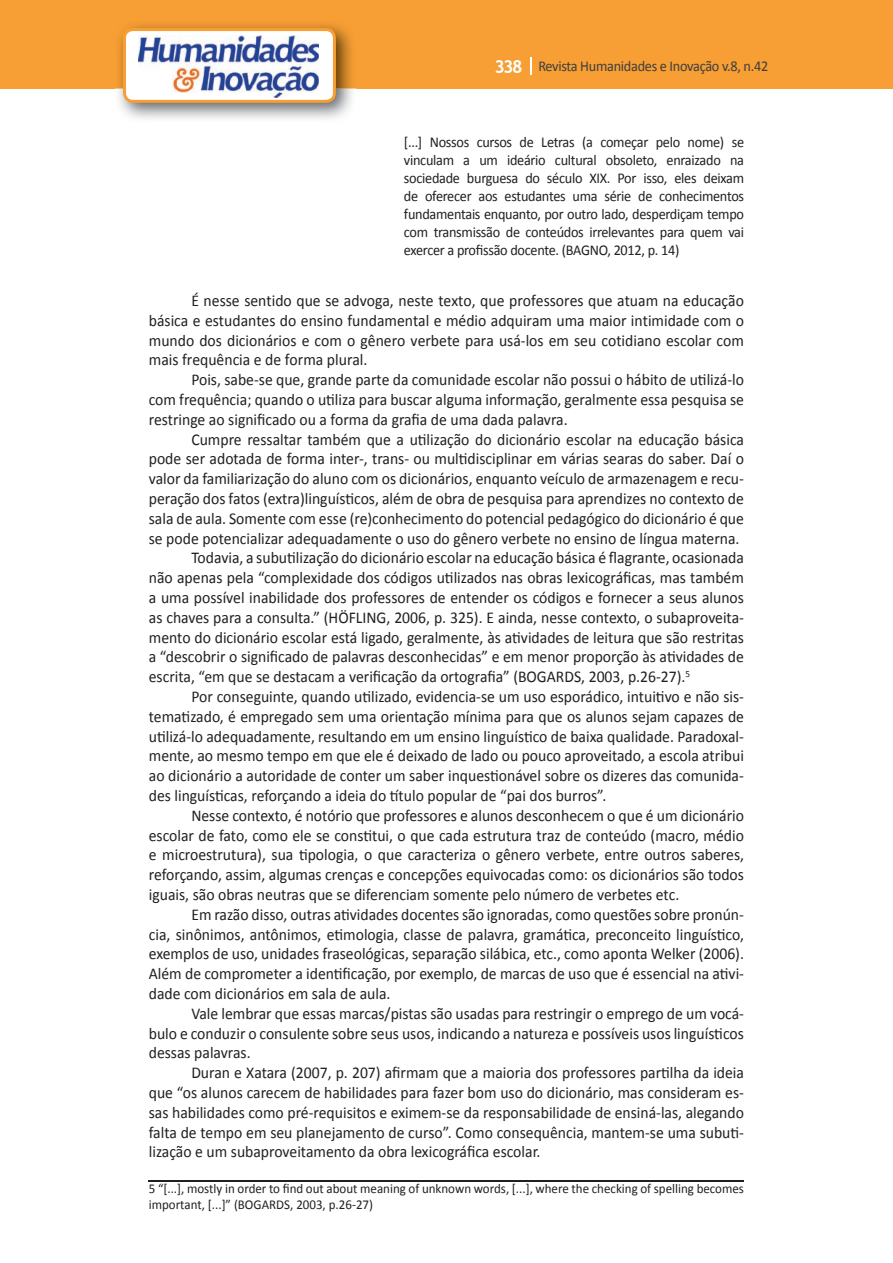
<style>
.page{position:relative;width:893px;height:1263px;background:#fff}
.page>*{position:absolute;margin:0;border:0;box-sizing:border-box;transform-origin:0 0}
.t1{font:16.5px/19.8px "Calibri";color:#231f20;text-align:justify;scale:.95 1}
.t2{font:15px/18px "Calibri";letter-spacing:-.02em;color:#231f20;text-align:justify;scale:.95 1}
.t3{font:15px "Calibri";letter-spacing:-.02em;color:#3e3e3f;scale:.95 1}
.t4{font:13.5px/16.2px "Calibri";color:#231f20;scale:.96 1}
.s1{font-family:"Trebuchet MS";font-weight:700;font-size:18px;color:#fff}
</style>
<div class="page">
<div style="left:0;top:0;width:893px;height:88px;background:#f79e34"></div>
<svg style="left:530px;top:57px;width:2px;height:18px"></svg>
<img style="left:115px;top:24px;width:241px;height:95px">
<svg style="left:123px;top:28px;width:213px;height:75px"></svg>
<hr style="left:149px;top:1180px;width:595px;height:1px;background:#231f20">
<p class="t3" style="left:495px;top:57px;width:290px"><span class="s1">338</span> Revista Humanidades e Inovação v.8, n.42</p>
<p class="t2" style="left:404px;top:133px;width:360px">[...] Nossos cursos de Letras (a começar pelo nome) se vinculam a um ideário cultural obsoleto, enraizado na sociedade burguesa do século XIX. Por isso, eles deixam de oferecer aos estudantes uma série de conhecimentos fundamentais enquanto, por outro lado, desperdiçam tempo com transmissão de conteúdos irrelevantes para quem vai exercer a profissão docente. (BAGNO, 2012, p. 14)</p>
<p class="t1" style="left:149px;top:291px;width:628px;text-indent:43px">É nesse sentido que se advoga, neste texto, que professores que atuam na educação básica e estudantes do ensino fundamental e médio adquiram uma maior intimidade com o mundo dos dicionários e com o gênero verbete para usá-los em seu cotidiano escolar com mais frequência e de forma plural.</p>
<p class="t1" style="left:149px;top:370px;width:628px;text-indent:43px">Pois, sabe-se que, grande parte da comunidade escolar não possui o hábito de utilizá-lo com frequência; quando o utiliza para buscar alguma informação, geralmente essa pesquisa se restringe ao significado ou a forma da grafia de uma dada palavra.</p>
<p class="t1" style="left:191px;top:429px;width:583px">Cumpre ressaltar também que a utilização do dicionário escolar na educação básica</p>
<p class="t1" style="left:149px;top:449px;width:628px">pode ser adotada de forma inter-, trans- ou multidisciplinar em várias searas do saber. Daí o</p>
<p class="t1" style="left:149px;top:469px;width:628px">valor da familiarização do aluno com os dicionários, enquanto veículo de armazenagem e recu-</p>
<p class="t1" style="left:149px;top:489px;width:628px">peração dos fatos (extra)linguísticos, além de obra de pesquisa para aprendizes no contexto de</p>
<p class="t1" style="left:149px;top:508px;width:628px">sala de aula. Somente com esse (re)conhecimento do potencial pedagógico do dicionário é que</p>
<p class="t1" style="left:149px;top:528px;width:623px">se pode potencializar adequadamente o uso do gênero verbete no ensino de língua materna.</p>
<p class="t1" style="left:191px;top:548px;width:583px">Todavia, a subutilização do dicionário escolar na educação básica é flagrante, ocasionada</p>
<p class="t1" style="left:149px;top:568px;width:628px">não apenas pela “complexidade dos códigos utilizados nas obras lexicográficas, mas também</p>
<p class="t1" style="left:149px;top:588px;width:628px">a uma possível inabilidade dos professores de entender os códigos e fornecer a seus alunos</p>
<p class="t1" style="left:149px;top:607px;width:628px">as chaves para a consulta.” (HÖFLING, 2006, p. 325). E ainda, nesse contexto, o subaproveita-</p>
<p class="t1" style="left:149px;top:627px;width:628px">mento do dicionário escolar está ligado, geralmente, às atividades de leitura que são restritas</p>
<p class="t1" style="left:149px;top:647px;width:628px">a “descobrir o significado de palavras desconhecidas” e em menor proporção às atividades de</p>
<p class="t1" style="left:149px;top:667px;width:571px">escrita, “em que se destacam a verificação da ortografia” (BOGARDS, 2003, p.26-27).<sup>5</sup></p>
<p class="t1" style="left:191px;top:687px;width:583px">Por conseguinte, quando utilizado, evidencia-se um uso esporádico, intuitivo e não sis-</p>
<p class="t1" style="left:149px;top:706px;width:628px">tematizado, é empregado sem uma orientação mínima para que os alunos sejam capazes de</p>
<p class="t1" style="left:149px;top:726px;width:628px">utilizá-lo adequadamente, resultando em um ensino linguístico de baixa qualidade. Paradoxal-</p>
<p class="t1" style="left:149px;top:746px;width:628px">mente, ao mesmo tempo em que ele é deixado de lado ou pouco aproveitado, a escola atribui</p>
<p class="t1" style="left:149px;top:766px;width:628px">ao dicionário a autoridade de conter um saber inquestionável sobre os dizeres das comunida-</p>
<p class="t1" style="left:149px;top:786px;width:483px">des linguísticas, reforçando a ideia do título popular de “pai dos burros”.</p>
<p class="t1" style="left:191px;top:805px;width:583px">Nesse contexto, é notório que professores e alunos desconhecem o que é um dicionário</p>
<p class="t1" style="left:149px;top:825px;width:628px">escolar de fato, como ele se constitui, o que cada estrutura traz de conteúdo (macro, médio</p>
<p class="t1" style="left:149px;top:845px;width:628px">e microestrutura), sua tipologia, o que caracteriza o gênero verbete, entre outros saberes,</p>
<p class="t1" style="left:149px;top:865px;width:628px">reforçando, assim, algumas crenças e concepções equivocadas como: os dicionários são todos</p>
<p class="t1" style="left:149px;top:885px;width:560px">iguais, são obras neutras que se diferenciam somente pelo número de verbetes etc.</p>
<p class="t1" style="left:191px;top:904px;width:583px">Em razão disso, outras atividades docentes são ignoradas, como questões sobre pronún-</p>
<p class="t1" style="left:149px;top:924px;width:628px">cia, sinônimos, antônimos, etimologia, classe de palavra, gramática, preconceito linguístico,</p>
<p class="t1" style="left:149px;top:944px;width:628px">exemplos de uso, unidades fraseológicas, separação silábica, etc., como aponta Welker (2006).</p>
<p class="t1" style="left:149px;top:964px;width:628px">Além de comprometer a identificação, por exemplo, de marcas de uso que é essencial na ativi-</p>
<p class="t1" style="left:149px;top:984px;width:256px">dade com dicionários em sala de aula.</p>
<p class="t1" style="left:191px;top:1003px;width:583px">Vale lembrar que essas marcas/pistas são usadas para restringir o emprego de um vocá-</p>
<p class="t1" style="left:149px;top:1023px;width:628px">bulo e conduzir o consulente sobre seus usos, indicando a natureza e possíveis usos linguísticos</p>
<p class="t1" style="left:149px;top:1043px;width:109px">dessas palavras.</p>
<p class="t1" style="left:191px;top:1063px;width:583px">Duran e Xatara (2007, p. 207) afirmam que a maioria dos professores partilha da ideia</p>
<p class="t1" style="left:149px;top:1083px;width:628px">que “os alunos carecem de habilidades para fazer bom uso do dicionário, mas consideram es-</p>
<p class="t1" style="left:149px;top:1102px;width:628px">sas habilidades como pré-requisitos e eximem-se da responsabilidade de ensiná-las, alegando</p>
<p class="t1" style="left:149px;top:1122px;width:628px">falta de tempo em seu planejamento de curso”. Como consequência, mantem-se uma subuti-</p>
<p class="t1" style="left:149px;top:1142px;width:414px">lização e um subaproveitamento da obra lexicográfica escolar.</p>
<p class="t4" style="left:149px;top:1180px;width:621px">5 “[...], mostly in order to find out about meaning of unknown words, [...], where the checking of spelling becomes important, [...]” (BOGARDS, 2003, p.26-27)</p>
</div>
